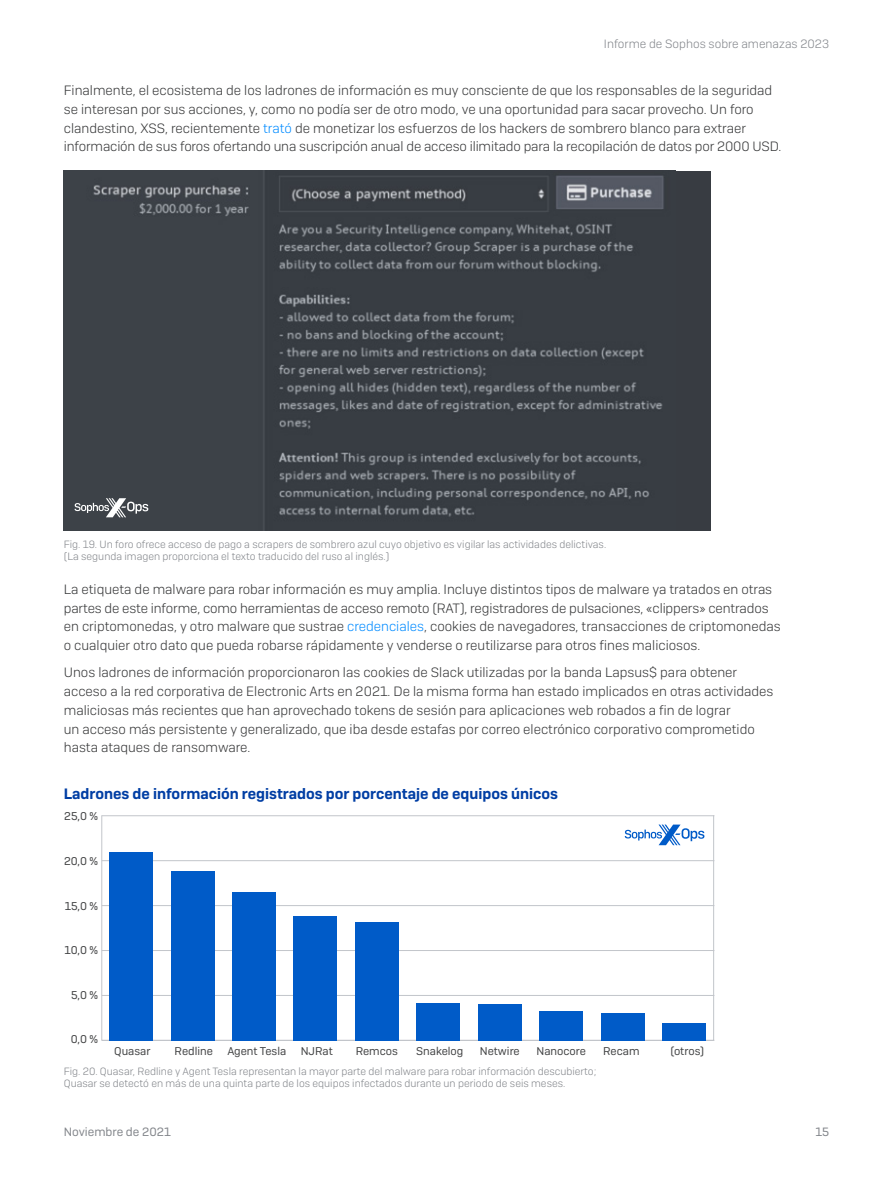
<style>
.page{position:relative;width:893px;height:1191px;background:#fff}
.page>*{position:absolute;margin:0;border:0;box-sizing:border-box;transform-origin:0 0}
.Subheading_3{font:600 15px "Sophos Sans";color:#003ea4}
.Body_Copy{font:300 13.5px/18.8px "Sophos Sans";color:#363738}
.Note{font:300 13.5px/18.8px "Sophos Sans";color:#363738}
.t1{font:300 12px "Sophos Sans";color:#83868b}
.t2{font:12px "Sophos Sans";color:#83868b}
.Chart_Label_Grey_Rig{font:11.25px "Sophos Sans";color:#424344}
.Note-2{font:300 10.5px/12px "Sophos Sans";color:#83868b}
.s1{color:#008bff}
</style>
<div class="page">
<div style="left:64px;top:171px;width:646px;height:359px;background:#383c42"></div>
<img style="left:74px;top:171px;width:590px;height:359px">
<svg style="left:75px;top:498px;width:73px;height:19px"></svg>
<svg style="left:625px;top:824px;width:79px;height:21px"></svg>
<hr style="left:102px;top:815px;width:1px;height:225px;background:#c2c5ca">
<hr style="left:713px;top:815px;width:1px;height:225px;background:#c2c5ca">
<hr style="left:102px;top:1040px;width:612px;height:1px;background:#c2c5ca">
<hr style="left:102px;top:995px;width:612px;height:1px;background:#c2c5ca">
<hr style="left:102px;top:950px;width:612px;height:1px;background:#c2c5ca">
<hr style="left:102px;top:905px;width:612px;height:1px;background:#c2c5ca">
<hr style="left:102px;top:860px;width:612px;height:1px;background:#c2c5ca">
<hr style="left:102px;top:815px;width:612px;height:1px;background:#c2c5ca">
<div style="left:109px;top:851px;width:44px;height:189px;background:#005bc8"></div>
<div style="left:171px;top:871px;width:44px;height:169px;background:#005bc8"></div>
<div style="left:232px;top:892px;width:44px;height:148px;background:#005bc8"></div>
<div style="left:294px;top:916px;width:43px;height:124px;background:#005bc8"></div>
<div style="left:355px;top:922px;width:44px;height:118px;background:#005bc8"></div>
<div style="left:416px;top:1003px;width:44px;height:37px;background:#005bc8"></div>
<div style="left:478px;top:1003px;width:44px;height:37px;background:#005bc8"></div>
<div style="left:539px;top:1011px;width:44px;height:29px;background:#005bc8"></div>
<div style="left:601px;top:1012px;width:43px;height:28px;background:#005bc8"></div>
<div style="left:662px;top:1022px;width:44px;height:18px;background:#005bc8"></div>
<p class="t1" style="left:604px;top:36px;width:227px">Informe de Sophos sobre amenazas 2023</p>
<p class="Note" style="left:64px;top:81px;width:719px">Finalmente, el ecosistema de los ladrones de información es muy consciente de que los responsables de la seguridad se interesan por sus acciones, y, como no podía ser de otro modo, ve una oportunidad para sacar provecho. Un foro clandestino, XSS, recientemente <span class="s1">trató</span> de monetizar los esfuerzos de los hackers de sombrero blanco para extraer información de sus foros ofertando una suscripción anual de acceso ilimitado para la recopilación de datos por 2000 USD.</p>
<p class="Note-2" style="left:64px;top:538px;width:544px">Fig. 19. Un foro ofrece acceso de pago a scrapers de sombrero azul cuyo objetivo es vigilar las actividades delictivas. (La segunda imagen proporciona el texto traducido del ruso al inglés.)</p>
<p class="Body_Copy" style="left:64px;top:579px;width:719px">La etiqueta de malware para robar información es muy amplia. Incluye distintos tipos de malware ya tratados en otras partes de este informe, como herramientas de acceso remoto (RAT), registradores de pulsaciones, «clippers» centrados en criptomonedas, y otro malware que sustrae <span class="s1">credenciales</span>, cookies de navegadores, transacciones de criptomonedas o cualquier otro dato que pueda robarse rápidamente y venderse o reutilizarse para otros fines maliciosos.</p>
<p class="Body_Copy" style="left:64px;top:663px;width:711px">Unos ladrones de información proporcionaron las cookies de Slack utilizadas por la banda Lapsus$ para obtener acceso a la red corporativa de Electronic Arts en 2021. De la misma forma han estado implicados en otras actividades maliciosas más recientes que han aprovechado tokens de sesión para aplicaciones web robados a fin de lograr<br>un acceso más persistente y generalizado, que iba desde estafas por correo electrónico corporativo comprometido hasta ataques de ransomware.</p>
<p class="Subheading_3" style="left:64px;top:784px;width:496px">Ladrones de información registrados por porcentaje de equipos únicos</p>
<p class="Chart_Label_Grey_Rig" style="left:64px;top:809px;width:35px">25,0 %</p>
<p class="Chart_Label_Grey_Rig" style="left:64px;top:854px;width:36px">20,0 %</p>
<p class="Chart_Label_Grey_Rig" style="left:65px;top:899px;width:35px">15,0 %</p>
<p class="Chart_Label_Grey_Rig" style="left:64px;top:943px;width:35px">10,0 %</p>
<p class="Chart_Label_Grey_Rig" style="left:71px;top:988px;width:29px">5,0 %</p>
<p class="Chart_Label_Grey_Rig" style="left:71px;top:1032px;width:29px">0,0 %</p>
<p class="Chart_Label_Grey_Rig" style="left:114px;top:1044px;width:38px">Quasar</p>
<p class="Chart_Label_Grey_Rig" style="left:175px;top:1044px;width:40px">Redline</p>
<p class="Chart_Label_Grey_Rig" style="left:227px;top:1044px;width:60px">Agent Tesla</p>
<p class="Chart_Label_Grey_Rig" style="left:301px;top:1044px;width:34px">NJRat</p>
<p class="Chart_Label_Grey_Rig" style="left:356px;top:1044px;width:44px">Remcos</p>
<p class="Chart_Label_Grey_Rig" style="left:416px;top:1044px;width:49px">Snakelog</p>
<p class="Chart_Label_Grey_Rig" style="left:480px;top:1044px;width:41px">Netwire</p>
<p class="Chart_Label_Grey_Rig" style="left:537px;top:1044px;width:51px">Nanocore</p>
<p class="Chart_Label_Grey_Rig" style="left:603px;top:1044px;width:38px">Recam</p>
<p class="Chart_Label_Grey_Rig" style="left:670px;top:1044px;width:35px">(otros)</p>
<p class="Note-2" style="left:64px;top:1065px;width:534px">Fig. 20. Quasar, Redline y Agent Tesla representan la mayor parte del malware para robar información descubierto;<br>Quasar se detectó en más de una quinta parte de los equipos infectados durante un periodo de seis meses.</p>
<p class="t2" style="left:64px;top:1124px;width:109px">Noviembre de 2021</p>
<p class="t2" style="left:815px;top:1124px;width:15px">15</p>
</div>
